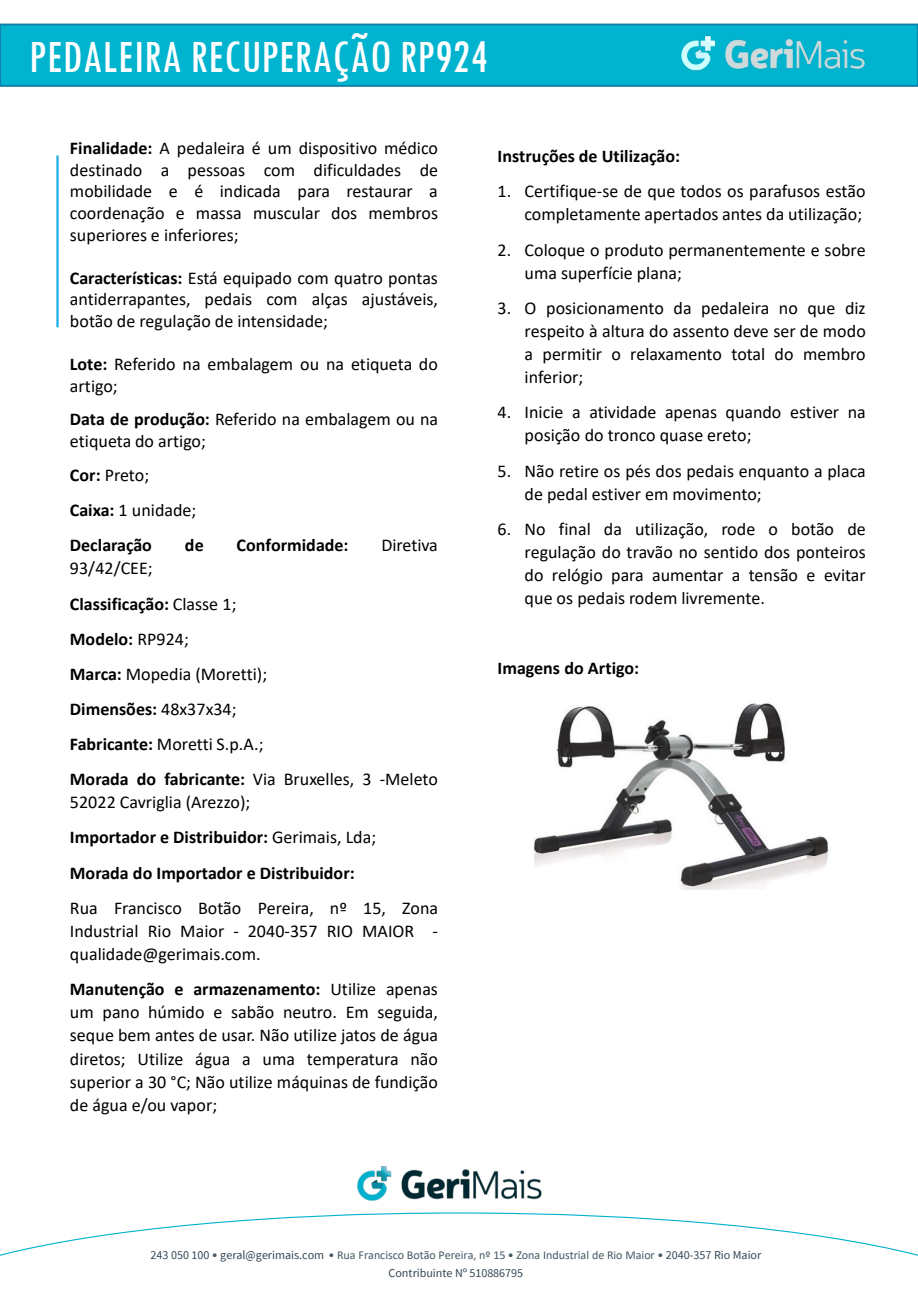
<style>
.page{position:relative;width:918px;height:1289px;background:#fff}
.page>*{position:absolute;margin:0;border:0;box-sizing:border-box;transform-origin:0 0}
.t1{font:condensed 48px "Tw Cen";color:#fff}
.t2{font:18px/23.1px "Calibri";color:#000;text-align:justify}
.t3{font:700 18px "Calibri";color:#000}
.t4{font:12px/17.2px "Source Sans Pro";letter-spacing:-.005em;color:#334753;text-align:center}
.s1{font-weight:700}
.s2{font-weight:400}
.s3{font-family:"Calibri";color:#455a63}
</style>
<div class="page">
<hr style="left:56px;top:155px;width:3px;height:172px;background:#1cade4">
<div style="left:0;top:24px;width:918px;height:63px;background:#00b3ce"></div>
<img style="left:357px;top:1166px;width:185px;height:35px">
<svg style="left:0;top:1212px;width:918px;height:44px"></svg>
<img style="left:675px;top:23px;width:202px;height:64px">
<img style="left:534px;top:703px;width:295px;height:186px">
<h2 class="t1" style="left:29px;top:28px;width:460px">PEDALEIRA RECUPERAÇÃO RP924</h2>
<p class="t2" style="left:70px;top:137px;width:370px;line-height:21.6px"><span class="s1">Finalidade:</span> A pedaleira é um dispositivo médico destinado a pessoas com dificuldades de mobilidade e é indicada para restaurar a coordenação e massa muscular dos membros superiores e inferiores;</p>
<p class="t2" style="left:70px;top:266px;width:370px;line-height:21.6px"><span class="s1">Características:</span> Está equipado com quatro pontas antiderrapantes, pedais com alças ajustáveis, botão de regulação de intensidade;</p>
<p class="t2" style="left:70px;top:353px;width:369px;line-height:21.6px"><span class="s1">Lote:</span> Referido na embalagem ou na etiqueta do artigo;</p>
<p class="t2" style="left:70px;top:408px;width:370px;line-height:21.6px"><span class="s1">Data de produção:</span> Referido na embalagem ou na etiqueta do artigo;</p>
<p class="t2" style="left:70px;top:463px;width:81px"><span class="s1">Cor:</span> Preto;</p>
<p class="t2" style="left:70px;top:498px;width:128px"><span class="s1">Caixa:</span> 1 unidade;</p>
<p class="t3" style="left:70px;top:532px;width:84px">Declaração</p>
<p class="t3" style="left:185px;top:532px;width:20px">de</p>
<p class="t3" style="left:237px;top:532px;width:113px">Conformidade:</p>
<p class="t2" style="left:381px;top:533px;width:58px">Diretiva</p>
<p class="t2" style="left:70px;top:556px;width:84px">93/42/CEE;</p>
<p class="t3" style="left:70px;top:591px;width:168px">Classificação: <span class="s2">Classe 1;</span></p>
<p class="t3" style="left:70px;top:626px;width:120px">Modelo: <span class="s2">RP924;</span></p>
<p class="t2" style="left:70px;top:662px;width:199px"><span class="s1">Marca:</span> Mopedia (Moretti);</p>
<p class="t3" style="left:70px;top:696px;width:168px">Dimensões: <span class="s2">48x37x34;</span></p>
<p class="t2" style="left:70px;top:732px;width:195px"><span class="s1">Fabricante:</span> Moretti S.p.A.;</p>
<p class="t2" style="left:70px;top:767px;width:369px"><span class="s1">Morada do fabricante:</span> Via Bruxelles, 3 -Meleto<br>52022 Cavriglia (Arezzo);</p>
<p class="t3" style="left:70px;top:824px;width:308px">Importador e Distribuidor: <span class="s2">Gerimais, Lda;</span></p>
<p class="t3" style="left:70px;top:859px;width:286px">Morada do Importador e Distribuidor:</p>
<p class="t2" style="left:70px;top:895px;width:370px">Rua Francisco Botão Pereira, nº 15, Zona Industrial Rio Maior - 2040-357 RIO MAIOR - qualidade@gerimais.com.</p>
<p class="t2" style="left:70px;top:977px;width:370px"><span class="s1">Manutenção e armazenamento:</span> Utilize apenas um pano húmido e sabão neutro. Em seguida, seque bem antes de usar. Não utilize jatos de água diretos; Utilize água a uma temperatura não superior a 30 °C; Não utilize máquinas de fundição de água e/ou vapor;</p>
<p class="t3" style="left:498px;top:143px;width:184px">Instruções de Utilização:</p>
<p class="t2" style="left:498px;top:179px;width:370px;text-align:right">1. Certifique-se de que todos os parafusos estão completamente apertados antes da utilização;</p>
<p class="t2" style="left:525px;top:237px;width:343px;text-indent:-27px">2. Coloque o produto permanentemente e sobre uma superfície plana;</p>
<p class="t2" style="left:525px;top:296px;width:343px;text-indent:-27px">3. O posicionamento da pedaleira no que diz respeito à altura do assento deve ser de modo a permitir o relaxamento total do membro inferior;</p>
<p class="t2" style="left:525px;top:400px;width:343px;text-indent:-27px">4. Inicie a atividade apenas quando estiver na posição do tronco quase ereto;</p>
<p class="t2" style="left:525px;top:458px;width:343px;text-indent:-27px">5. Não retire os pés dos pedais enquanto a placa de pedal estiver em movimento;</p>
<p class="t2" style="left:525px;top:517px;width:343px;text-indent:-27px">6. No final da utilização, rode o botão de regulação do travão no sentido dos ponteiros do relógio para aumentar a tensão e evitar que os pedais rodem livremente.</p>
<p class="t3" style="left:498px;top:655px;width:143px">Imagens do Artigo:</p>
<p class="t4" style="left:151px;top:1246px;width:612px">243 050 100 <span class="s3">•</span> geral@gerimais.com <span class="s3">• Rua Francisco Botão Pereira, nº 15 • Zona Industrial de Rio Maior •</span> 2040-357 Rio Maior<br>Contribuinte Nº 510886795</p>
</div>
